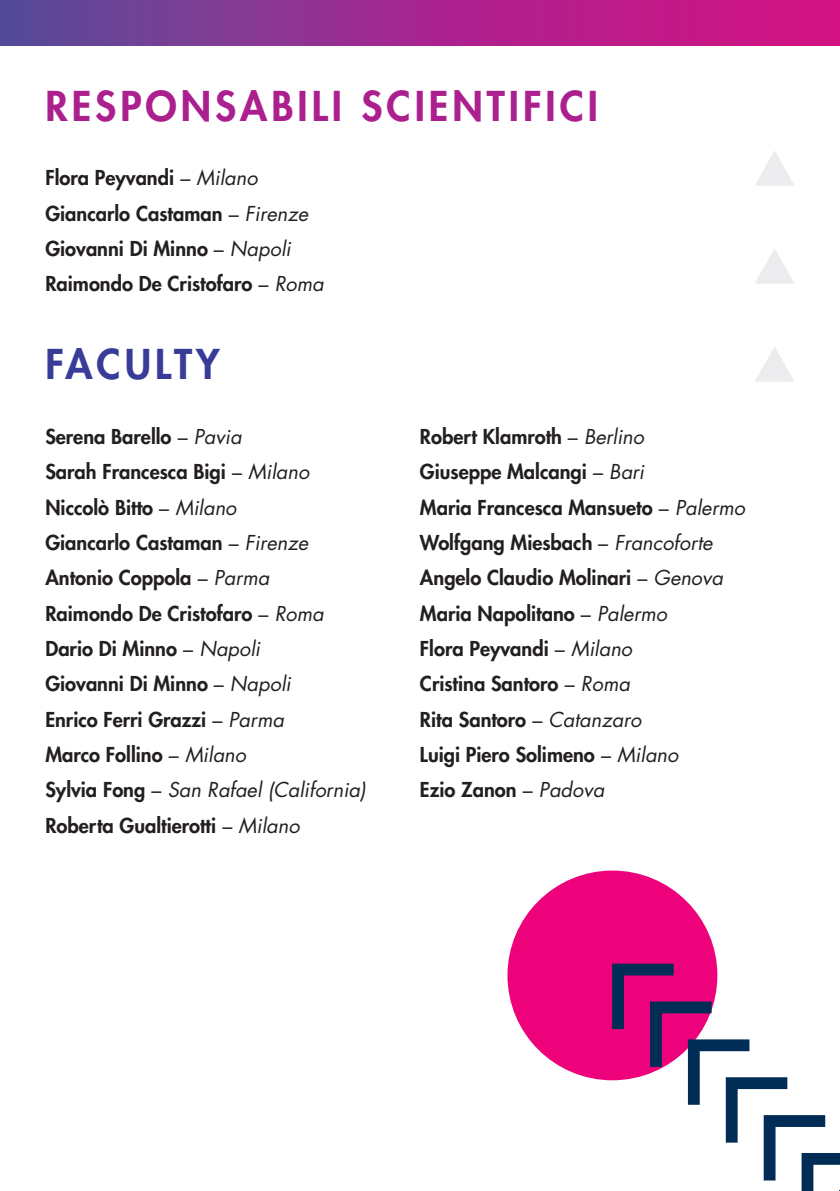
<style>
.page{position:relative;width:840px;height:1191px;background:#fff}
.page>*{position:absolute;margin:0;border:0;box-sizing:border-box;transform-origin:0 0}
.TITOLI{font:800 40px "Futura Std";letter-spacing:.1em;color:#ab208e}
.TITOLI-2{font:800 40px "Futura Std";letter-spacing:.1em;color:#393b98}
.TXT_BASE{font:800 20px/35.4px "Futura Std";color:#231f20}
.TXT_BASE-2{font:italic 20px "Futura Std";color:#231f20}
.s1{font-weight:400}
.s2{font-weight:400;font-style:italic}
.s3{font-weight:800;font-style:normal}
.s4{font-style:normal}
</style>
<div class="page">
<div style="left:0;top:0;width:839px;height:45px;background:linear-gradient(to right,#5e4999,#de0b82)"></div>
<svg style="left:755px;top:347px;width:39px;height:35px"></svg>
<svg style="left:755px;top:249px;width:39px;height:35px"></svg>
<svg style="left:755px;top:151px;width:39px;height:35px"></svg>
<div style="left:507px;top:870px;width:210px;height:210px;background:#ed027c;border-radius:50%"></div>
<svg style="left:611px;top:963px;width:229px;height:228px"></svg>
<p class="TITOLI" style="left:45px;top:81px;width:554px">RESPONSABILI SCIENTIFICI</p>
<p class="TXT_BASE" style="left:45px;top:160px;width:213px">Flora Peyvandi <span class="s1">–</span> <span class="s2">Milano</span></p>
<p class="TXT_BASE" style="left:45px;top:196px;width:264px">Giancarlo Castaman <span class="s1">–</span> <span class="s2">Firenze</span></p>
<p class="TXT_BASE" style="left:45px;top:231px;width:247px">Giovanni Di Minno <span class="s1">–</span> <span class="s2">Napoli</span></p>
<p class="TXT_BASE" style="left:45px;top:266px;width:280px">Raimondo De Cristofaro <span class="s1">–</span> <span class="s2">Roma</span></p>
<p class="TITOLI-2" style="left:45px;top:339px;width:175px">FACULTY</p>
<p class="TXT_BASE" style="left:45px;top:419px;width:197px">Serena Barello <span class="s1">–</span> <span class="s2">Pavia</span></p>
<p class="TXT_BASE" style="left:45px;top:454px;width:265px">Sarah Francesca Bigi <span class="s1">–</span> <span class="s2">Milano</span></p>
<p class="TXT_BASE" style="left:45px;top:489px;width:192px">Niccolò Bitto <span class="s1">–</span> <span class="s2">Milano</span></p>
<p class="TXT_BASE" style="left:45px;top:525px;width:264px">Giancarlo Castaman <span class="s1">–</span> <span class="s2">Firenze</span></p>
<p class="TXT_BASE" style="left:45px;top:560px;width:225px">Antonio Coppola <span class="s1">–</span> <span class="s2">Parma</span></p>
<p class="TXT_BASE" style="left:45px;top:595px;width:280px">Raimondo De Cristofaro <span class="s1">–</span> <span class="s2">Roma</span></p>
<p class="TXT_BASE" style="left:45px;top:631px;width:216px">Dario Di Minno <span class="s1">–</span> <span class="s2">Napoli</span></p>
<p class="TXT_BASE" style="left:45px;top:666px;width:247px">Giovanni Di Minno <span class="s1">–</span> <span class="s2">Napoli</span></p>
<p class="TXT_BASE" style="left:45px;top:701px;width:240px">Enrico Ferri Grazzi <span class="s1">–</span> <span class="s2">Parma</span></p>
<p class="TXT_BASE" style="left:45px;top:737px;width:202px">Marco Follino <span class="s1">–</span> <span class="s2">Milano</span></p>
<p class="TXT_BASE-2" style="left:45px;top:777px;width:322px"><span class="s3">Sylvia Fong</span> <span class="s4">–</span> San Rafael (California)</p>
<p class="TXT_BASE" style="left:45px;top:807px;width:255px">Roberta Gualtierotti <span class="s1">–</span> <span class="s2">Milano</span></p>
<p class="TXT_BASE" style="left:420px;top:419px;width:326px">Robert Klamroth <span class="s1">–</span> <span class="s2">Berlino<br></span>Giuseppe Malcangi <span class="s1">–</span> <span class="s2">Bari<br></span>Maria Francesca Mansueto <span class="s1">–</span> <span class="s2">Palermo<br></span>Wolfgang Miesbach <span class="s1">–</span> <span class="s2">Francoforte<br></span>Angelo Claudio Molinari <span class="s1">–</span> <span class="s2">Genova<br></span>Maria Napolitano <span class="s1">–</span> <span class="s2">Palermo<br></span>Flora Peyvandi <span class="s1">–</span> <span class="s2">Milano<br></span>Cristina Santoro <span class="s1">–</span> <span class="s2">Roma<br></span>Rita Santoro <span class="s1">–</span> <span class="s2">Catanzaro<br></span>Luigi Piero Solimeno <span class="s1">–</span> <span class="s2">Milano<br></span>Ezio Zanon <span class="s1">–</span> <span class="s2">Padova</span></p>
</div>
